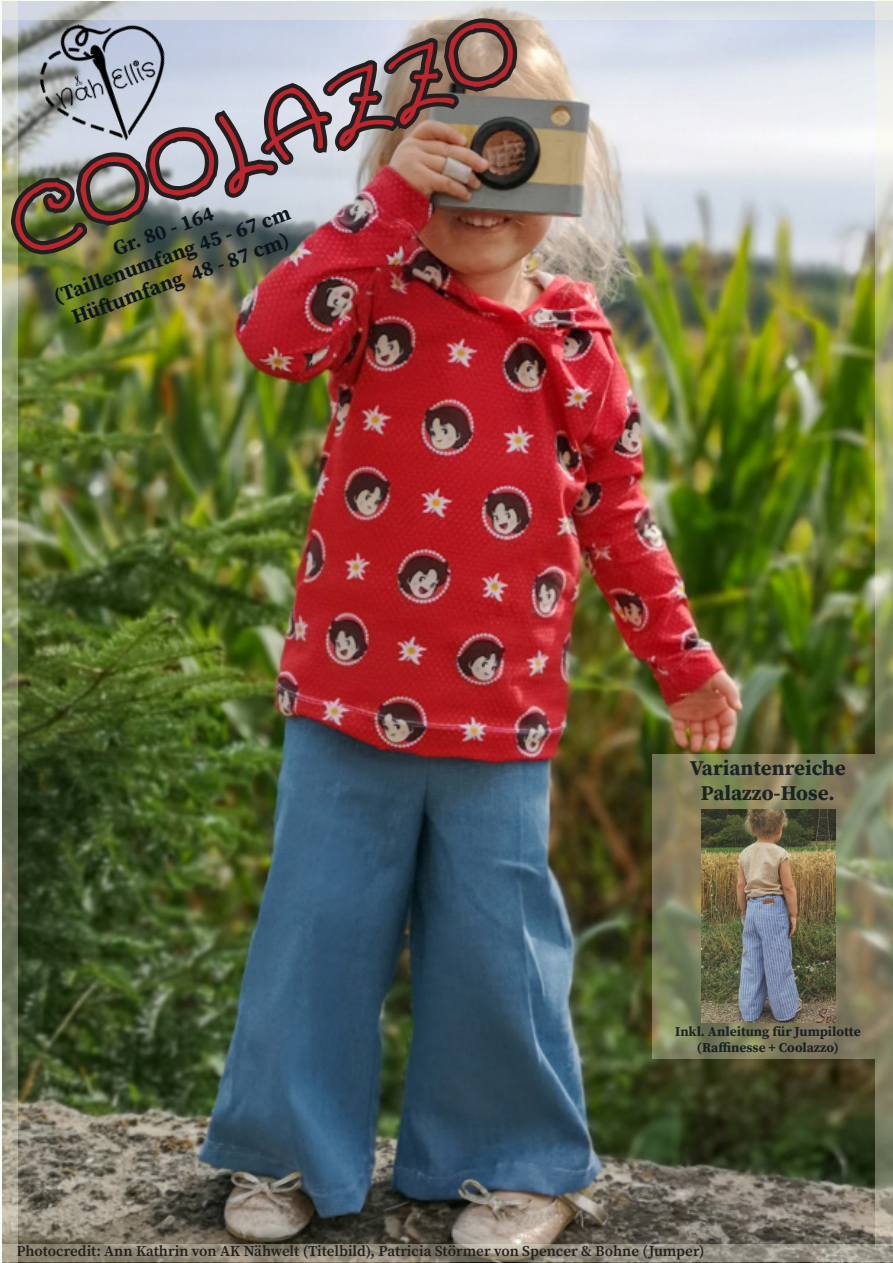
<style>
.page{position:relative;width:893px;height:1263px;background:#fff}
.page>*{position:absolute;margin:0;border:0;box-sizing:border-box;transform-origin:0 0}
.t1{font:90px "Crafty Girls";color:#bc272d}
.Title_Pull_Text{font:700 21px/25.2px "Source Serif Pro";color:#0d161f;text-align:center}
.t2{font:600 15px "Source Serif Pro";color:#231f20}
.t3{font:700 13.5px/16.2px "Source Serif Pro";color:#0d161f;text-align:center}
</style>
<div class="page">
<img style="left:18px;top:19px;width:875px;height:1244px">
<svg style="left:653px;top:755px;width:222px;height:304px;background:#81805d"></svg>
<svg style="left:18px;top:1244px;width:874px;height:18px;background:#938d7e"></svg>
<svg style="left:875px;top:19px;width:18px;height:1227px;background:#a0a37e"></svg>
<svg style="left:0;top:0;width:18px;height:1263px;background:#989e80"></svg>
<svg style="left:2px;top:0;width:891px;height:19px;background:#d7dce1"></svg>
<img style="left:702px;top:810px;width:133px;height:212px">
<img style="left:6px;top:13px;width:516px;height:247px">
<p class="t1" style="left:-7px;top:173px;width:536px;rotate:-20deg">COOLAZZO</p>
<p class="Title_Pull_Text" style="left:109px;top:237px;width:107px;rotate:-20deg">Gr. 80 - 164</p>
<p class="Title_Pull_Text" style="left:50px;top:285px;width:252px;rotate:-20deg">(Taillenumfang 45 - 67 cm</p>
<p class="Title_Pull_Text" style="left:68px;top:305px;width:231px;rotate:-20deg">Hüft umfang 48 - 87 cm)</p>
<h2 class="Title_Pull_Text" style="left:690px;top:755px;width:158px">Variantenreiche<br>Palazzo-Hose.</h2>
<p class="t3" style="left:675px;top:1023px;width:187px">Inkl. Anleitung für Jumpilotte (Raffinesse + Coolazzo)</p>
<p class="t2" style="left:16px;top:1241px;width:690px">Photocredit: Ann Kathrin von AK Nähwelt (Titelbild), Patricia Störmer von Spencer &amp; Bohne (Jumper)</p>
</div>
